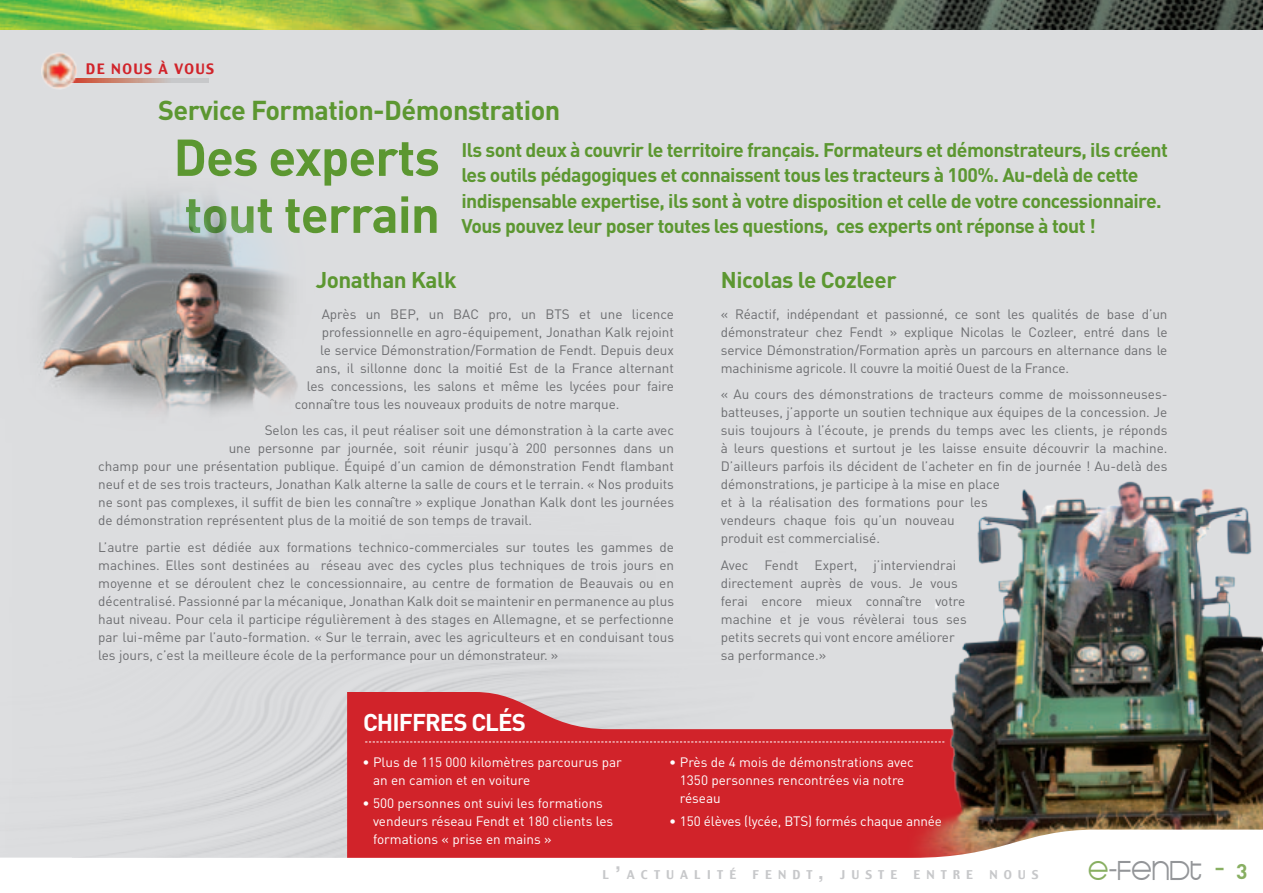
<style>
.page{position:relative;width:1263px;height:893px;background:#fff}
.page>*{position:absolute;margin:0;border:0;box-sizing:border-box;transform-origin:0 0}
.t1{font:700 51px/57px "DIN";letter-spacing:-.02em;color:#5c9731}
.t2{font:33px "Kravitz Thermal";letter-spacing:.01em;color:#939598}
.t3{font:700 27px "DIN";letter-spacing:-.02em;color:#5c9731}
.t4{font:700 24px "DIN";letter-spacing:-.04em;color:#fff}
.t5{font:700 22.5px "DIN";letter-spacing:-.02em;color:#5c9731}
.t6{font:700 19.5px/25.5px "DIN";letter-spacing:-.03em;color:#5c9731}
.t7{font:14.25px "Charcoal";letter-spacing:.1em;color:#d1232a}
.t8{font:13.5px/18px "DIN";color:#6c6d70;text-align:justify}
.t9{font:13.5px/18px "DIN";color:#fff}
.t10{font:12.15px "Charcoal";letter-spacing:.5em;color:#c7c8ca}
.s1{font-size:17.25px}
.s2{color:#88af62}
.s3{font-size:37.65px;color:#88af62}
.s4{font-family:"DIN";font-weight:700;font-size:21px;color:#88af62}
</style>
<div class="page">
<div style="left:0;top:0;width:1263px;height:879px;background:#dcdddf"></div>
<img style="left:125px;top:661px;width:454px;height:169px">
<svg style="left:347px;top:692px;width:560px;height:138px;fill:#d1232a"></svg>
<svg style="left:365px;top:742px;width:542px;height:1px"></svg>
<img style="left:907px;top:481px;width:356px;height:349px">
<img style="left:0;top:0;width:1263px;height:30px">
<svg style="left:78px;top:78px;width:131px;height:4px"></svg>
<img style="left:41px;top:53px;width:37px;height:36px">
<svg style="left:71px;top:830px;width:1192px;height:49px;background:#eab7b8"></svg>
<img style="left:71px;top:194px;width:227px;height:219px">
<img style="left:0;top:234px;width:71px;height:645px">
<p class="t7" style="left:86px;top:59px;width:130px">DE NOUS À VOUS</p>
<p class="t3" style="left:158px;top:93px;width:404px">Service Formation-Démonstration</p>
<p class="t1" style="left:173px;top:127px;width:268px">Des experts tout terrain</p>
<p class="t6" style="left:461px;top:136px;width:708px">Ils sont deux à couvrir le territoire français. Formateurs et démonstrateurs, ils créent les outils pédagogiques et connaissent tous les tracteurs à 100%. Au-delà de cette indispensable expertise, ils sont à votre disposition et celle de votre concessionnaire.<br>Vous pouvez leur poser toutes les questions, ces experts ont réponse à tout !</p>
<p class="t5" style="left:316px;top:265px;width:142px">Jonathan Kalk</p>
<p class="t8" style="left:322px;top:305px;width:354px">Après un BEP, un BAC pro, un BTS et une licence</p>
<p class="t8" style="left:322px;top:323px;width:354px">professionnelle en agro-équipement, Jonathan Kalk rejoint</p>
<p class="t8" style="left:320px;top:341px;width:355px">le service Démonstration/Formation de Fendt. Depuis deux</p>
<p class="t8" style="left:316px;top:359px;width:360px">ans, il sillonne donc la moitié Est de la France alternant</p>
<p class="t8" style="left:307px;top:377px;width:369px">les concessions, les salons et même les lycées pour faire</p>
<p class="t8" style="left:295px;top:395px;width:326px">connaître tous les nouveaux produits de notre marque.</p>
<p class="t8" style="left:265px;top:421px;width:411px">Selon les cas, il peut réaliser soit une démonstration à la carte avec</p>
<p class="t8" style="left:229px;top:439px;width:447px">une personne par journée, soit réunir jusqu’à 200 personnes dans un</p>
<p class="t8" style="left:98px;top:457px;width:577px">champ pour une présentation publique. Équipé d’un camion de démonstration Fendt flambant</p>
<p class="t8" style="left:98px;top:475px;width:577px">neuf et de ses trois tracteurs, Jonathan Kalk alterne la salle de cours et le terrain. « Nos produits</p>
<p class="t8" style="left:98px;top:493px;width:577px">ne sont pas complexes, il suffit de bien les connaître » explique Jonathan Kalk dont les journées</p>
<p class="t8" style="left:98px;top:511px;width:435px">de démonstration représentent plus de la moitié de son temps de travail.</p>
<p class="t8" style="left:98px;top:538px;width:577px">L’autre partie est dédiée aux formations technico-commerciales sur toutes les gammes de machines. Elles sont destinées au réseau avec des cycles plus techniques de trois jours en moyenne et se déroulent chez le concessionnaire, au centre de formation de Beauvais ou en décentralisé. Passionné par la mécanique, Jonathan Kalk doit se maintenir en permanence au plus haut niveau. Pour cela il participe régulièrement à des stages en Allemagne, et se perfectionne par lui-même par l’auto-formation. « Sur le terrain, avec les agriculteurs et en conduisant tous les jours, c’est la meilleure école de la performance pour un démonstrateur. »</p>
<p class="t5" style="left:721px;top:265px;width:177px">Nicolas le Cozleer</p>
<p class="t8" style="left:721px;top:305px;width:448px">« Réactif, indépendant et passionné, ce sont les qualités de base d’un démonstrateur chez Fendt » explique Nicolas le Cozleer, entré dans le service Démonstration/Formation après un parcours en alternance dans le machinisme agricole. Il couvre la moitié Ouest de la France.</p>
<p class="t8" style="left:721px;top:385px;width:448px;text-align:left">« Au cours des démonstrations de tracteurs comme de moissonneuses&shy;batteuses, j’apporte un soutien technique aux équipes de la concession. Je suis toujours à l’écoute, je prends du temps avec les clients, je réponds à leurs questions et surtout je les laisse ensuite découvrir la machine.<br>D’ailleurs parfois ils décident de l’acheter en fin de journée ! Au-delà des démonstrations, je participe à la mise en place<br>et à la réalisation des formations pour les<br>vendeurs chaque fois qu’un nouveau<br>produit est commercialisé.</p>
<p class="t8" style="left:721px;top:556px;width:247px;text-align:left">Avec Fendt Expert, j’interviendrai directement auprès de vous. Je vous ferai encore mieux connaître votre machine et je vous révèlerai tous ses petits secrets qui vont encore améliorer sa performance.»</p>
<p class="t4" style="left:363px;top:707px;width:164px">CHIFFRES CLÉS</p>
<p class="t9" style="left:373px;top:753px;width:250px;text-indent:-11px">• Plus de 115 000 kilomètres parcourus par an en camion et en voiture</p>
<p class="t9" style="left:373px;top:794px;width:242px;text-indent:-11px">• 500 personnes ont suivi les formations vendeurs réseau Fendt et 180 clients les formations « prise en mains »</p>
<p class="t9" style="left:680px;top:753px;width:235px;text-indent:-11px">• Près de 4 mois de démonstrations avec<br>1350 personnes rencontrées via notre réseau</p>
<p class="t9" style="left:669px;top:812px;width:274px">• 150 élèves (lycée, BTS) formés chaque année</p>
<p class="t10" style="left:602px;top:867px;width:135px">L<span class="s1">’</span>ACTUALITÉ</p>
<p class="t10" style="left:753px;top:867px;width:146px">FENDT<span class="s1">,</span> JUSTE</p>
<p class="t10" style="left:913px;top:867px;width:61px">ENTRE</p>
<p class="t10" style="left:989px;top:867px;width:51px">NOUS</p>
<p class="t2" style="left:1087px;top:853px;width:161px"><span class="s2">e</span>-fendt <span class="s3">-</span> <span class="s4">3</span></p>
</div>
